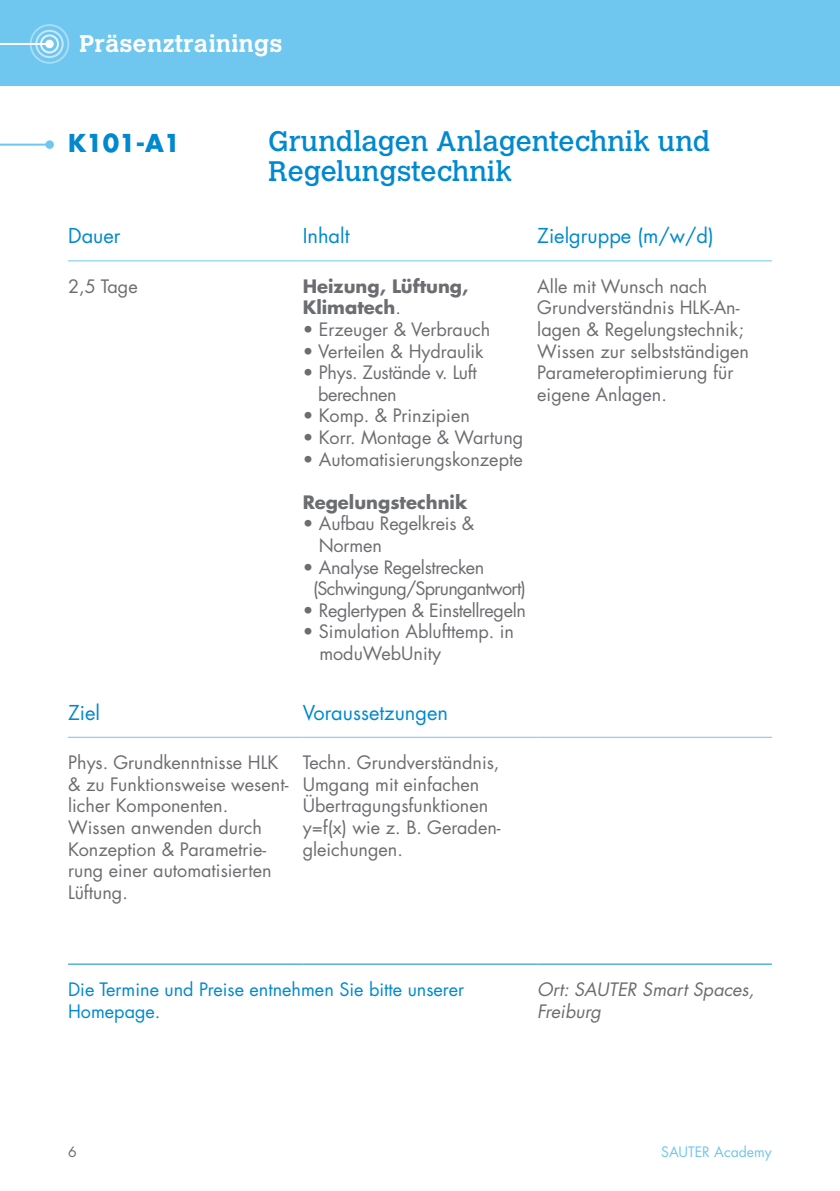
<style>
.page{position:relative;width:840px;height:1191px;background:#fff}
.page>*{position:absolute;margin:0;border:0;box-sizing:border-box;transform-origin:0 0}
.Titel{font:28px/30px "Calvert MT Pro";color:#0089cf}
.t1{font:700 24px "Calvert MT Pro";letter-spacing:.02em;color:#fff}
.t2{font:700 24px "Futura LT Pro";color:#0089cf}
.t3{font:20px "Futura LT Pro";color:#0089cf}
.t4{font:18px/21.6px "Futura LT Pro";color:#6c6d70}
.t5{font:18px/21.6px "Futura LT Pro";letter-spacing:-.02em;color:#6c6d70}
.t6{font:18px/21.6px "Futura LT Pro";color:#0089cf}
.t7{font:18px/21.6px "Futura LT Pro";letter-spacing:-.04em;color:#6c6d70}
.t8{font:700 18px/21.6px "Futura LT Pro";color:#6c6d70}
.t9{font:italic 18px/22px "Futura LT Pro";color:#6c6d70}
.t10{font:14px "Futura LT Pro";color:#6fc6ef}
.t11{font:14px "Futura LT Pro";color:#6c6d70}
.s1{font-weight:400}
</style>
<div class="page">
<div style="left:0;top:0;width:839px;height:85px;background:#6fc6ef"></div>
<div style="left:30px;top:24px;width:39px;height:40px;border:2px solid #fff;border-radius:50%"></div>
<div style="left:35px;top:30px;width:29px;height:28px;border:2px solid #fff;border-radius:50%"></div>
<hr style="left:0;top:43px;width:49px;height:2px;background:#fff">
<div style="left:45px;top:40px;width:9px;height:8px;background:#fff;border-radius:50%"></div>
<div style="left:40px;top:34px;width:19px;height:19px;border:2px solid #fff;border-radius:50%"></div>
<hr style="left:0;top:144px;width:50px;height:2px;background:#6fc6ef">
<div style="left:45px;top:140px;width:9px;height:9px;background:#6fc6ef;border-radius:50%"></div>
<hr style="left:68px;top:963px;width:234px;height:1px;background:#0089cf">
<hr style="left:302px;top:963px;width:235px;height:1px;background:#0089cf">
<hr style="left:537px;top:963px;width:234px;height:1px;background:#0089cf">
<hr style="left:68px;top:260px;width:234px;height:1px;background:#6fc6ef">
<hr style="left:302px;top:260px;width:235px;height:1px;background:#6fc6ef">
<hr style="left:537px;top:260px;width:234px;height:1px;background:#6fc6ef">
<hr style="left:68px;top:737px;width:234px;height:1px;background:#6fc6ef">
<hr style="left:302px;top:737px;width:235px;height:1px;background:#6fc6ef">
<hr style="left:537px;top:737px;width:234px;height:1px;background:#6fc6ef">
<h2 class="t1" style="left:79px;top:28px;width:204px">Präsenztrainings</h2>
<p class="t2" style="left:68px;top:125px;width:114px">K101-A1</p>
<p class="Titel" style="left:268px;top:127px;width:443px">Grundlagen Anlagentechnik und<br>Regelungstechnik</p>
<p class="t3" style="left:68px;top:222px;width:54px">Dauer</p>
<p class="t3" style="left:302px;top:222px;width:48px">Inhalt</p>
<p class="t3" style="left:537px;top:222px;width:178px">Zielgruppe (m/w/d)</p>
<p class="t4" style="left:68px;top:275px;width:71px">2,5 Tage</p>
<p class="t8" style="left:302px;top:275px;width:167px">Heizung, Lüftung,<br>Klimatech<span class="s1">.</span></p>
<p class="t4" style="left:302px;top:318px;width:189px">• Erzeuger &amp; Verbrauch</p>
<p class="t4" style="left:302px;top:340px;width:182px">• Verteilen &amp; Hydraulik</p>
<p class="t5" style="left:318px;top:361px;width:160px;text-indent:-16px">• Phys. Zustände v. Luft berechnen</p>
<p class="t4" style="left:302px;top:405px;width:169px">• Komp. &amp; Prinzipien</p>
<p class="t4" style="left:302px;top:426px;width:222px">• Korr. Montage &amp; Wartung</p>
<p class="t4" style="left:302px;top:448px;width:221px">• Automatisierungskonzepte</p>
<p class="t8" style="left:302px;top:491px;width:166px">Regelungstechnik</p>
<p class="t4" style="left:318px;top:513px;width:157px;text-indent:-16px">• Aufbau Regelkreis &amp;<br>Normen</p>
<p class="t7" style="left:313px;top:556px;width:214px;text-indent:-10px">• Analyse Regelstrecken (Schwingung/Sprungantwort)</p>
<p class="t5" style="left:302px;top:599px;width:225px">• Reglertypen &amp; Einstellregeln</p>
<p class="t4" style="left:319px;top:621px;width:196px;text-indent:-17px">• Simulation Ablufttemp. in moduWebUnity</p>
<p class="t4" style="left:537px;top:275px;width:213px">Alle mit Wunsch nach<br>Grundverständnis HLK-An&shy;lagen &amp; Regelungstechnik;<br>Wissen zur selbstständigen<br>Parameteroptimierung für eigene Anlagen.</p>
<p class="t3" style="left:68px;top:698px;width:33px">Ziel</p>
<p class="t3" style="left:302px;top:698px;width:147px">Voraussetzungen</p>
<p class="t4" style="left:68px;top:751px;width:222px">Phys. Grundkenntnisse HLK &amp; zu Funktionsweise wesent&shy;licher Komponenten.</p>
<p class="t4" style="left:68px;top:816px;width:205px">Wissen anwenden durch<br>Konzeption &amp; Parametrie&shy;rung einer automatisierten<br>Lüftung.</p>
<p class="t4" style="left:302px;top:751px;width:199px">Techn. Grundverständnis,<br>Umgang mit einfachen<br>Übertragungsfunktionen y=f(x) wie z. B. Geraden&shy;gleichungen.</p>
<p class="t6" style="left:68px;top:978px;width:397px">Die Termine und Preise entnehmen Sie bitte unserer<br>Homepage.</p>
<p class="t9" style="left:537px;top:978px;width:218px">Ort: SAUTER Smart Spaces,<br>Freiburg</p>
<p class="t11" style="left:68px;top:1142px;width:10px">6</p>
<p class="t10" style="left:660px;top:1142px;width:112px">SAUTER Academy</p>
</div>
